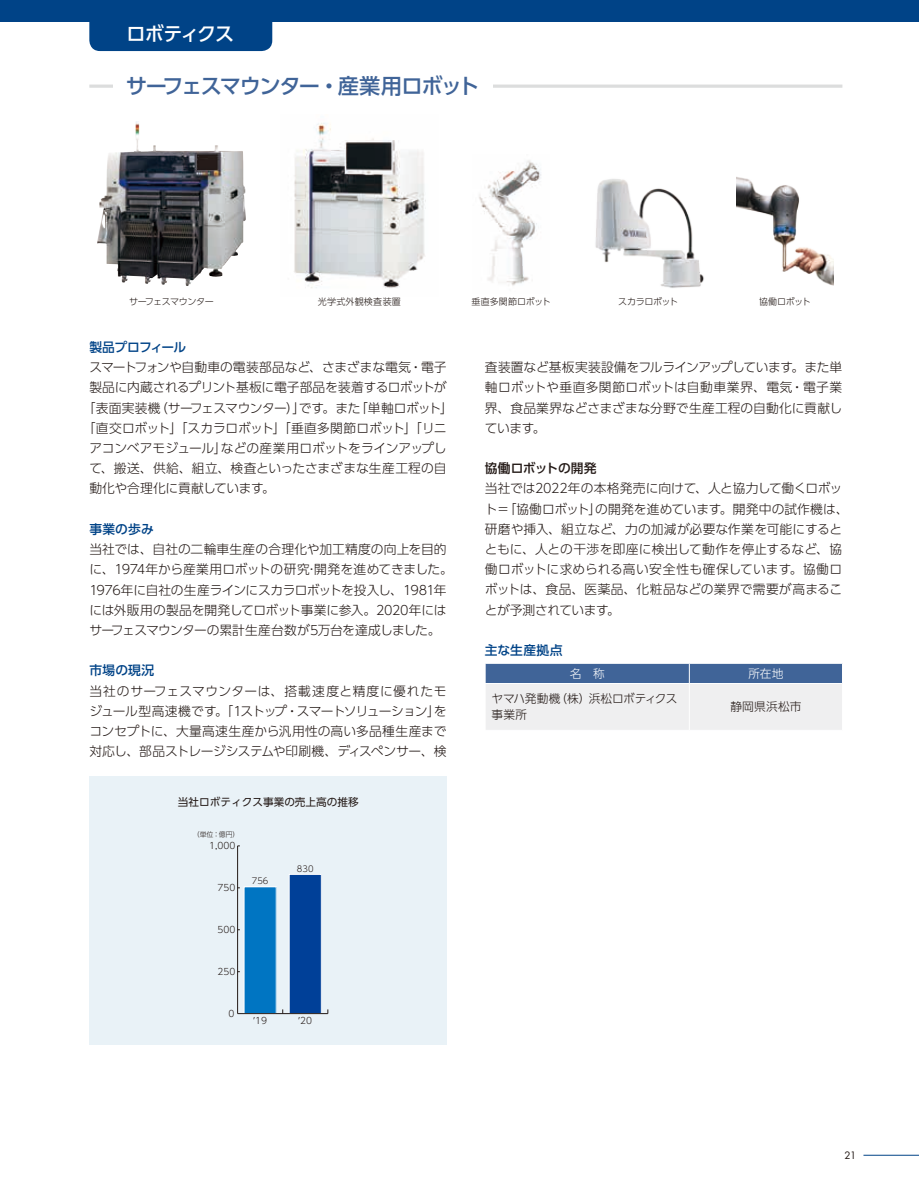
<style>
.page{position:relative;width:919px;height:1187px;background:#fff}
.page>*{position:absolute;margin:0;border:0;box-sizing:border-box;transform-origin:0 0}
.t1{font:500 21.3px "UD Shin Go Pro";letter-spacing:-.07em;color:#406498}
.t2{font:500 19.2px "UD Shin Go Pro";letter-spacing:-.06em;color:#fff}
.t3{font:300 12.75px/20.2px "UD Shin Go Pro";letter-spacing:-.01em;color:#231916}
.t4{font:300 12.75px "UD Shin Go Pro";letter-spacing:-.035em;color:#231916}
.t5{font:500 12.75px "UD Shin Go Pro";letter-spacing:.01em;color:#004387}
.t6{font:500 12.75px "UD Shin Go Pro";letter-spacing:-.01em;color:#231916}
.t7{font:500 12.75px "UD Shin Go Pro";letter-spacing:-.05em;color:#004387}
.t8{font:300 11.7px/15.9px "UD Shin Go Pro";letter-spacing:-.01em;color:#231916}
.t9{font:300 11.7px "UD Shin Go Pro";color:#fff}
.t10{font:10.65px "UD Shin Go Pro";color:#231916}
.t11{font:9.9px "Futura Std";color:#231916}
.t12{font:300 9px "UD Shin Go Pro";letter-spacing:-.005em;color:#231916}
.t13{font:300 9px "UD Shin Go Pro";letter-spacing:-.05em;color:#231916}
.t14{font:300 9px "UD Shin Go Pro";letter-spacing:.02em;color:#231916}
.t15{font:300 9px "UD Shin Go Pro";letter-spacing:-.04em;color:#231916}
.t16{font:300 8.4px "UD Shin Go Pro";color:#231916}
.t17{font:300 6.9px "UD Shin Go Pro";color:#231916}
.s1{font-family:"Koz Go Pr 6 N";font-weight:400}
</style>
<div class="page">
<hr style="left:91px;top:85px;width:749px;height:3px;background:#dcdddd">
<svg style="left:485px;top:663px;width:358px;height:67px"></svg>
<hr style="left:485px;top:683px;width:204px;height:1px;background:#fff">
<hr style="left:689px;top:683px;width:153px;height:1px;background:#fff">
<div style="left:113px;top:68px;width:379px;height:36px;background:#fff"></div>
<div style="left:89px;top:21px;width:183px;height:30px;background:#004387"></div>
<div style="left:0;top:0;width:918px;height:21px;background:#004387"></div>
<div style="left:89px;top:776px;width:357px;height:268px;background:#e9f2f7"></div>
<hr style="left:237px;top:845px;width:1px;height:168px;background:#231916">
<div style="left:244px;top:886px;width:32px;height:127px;background:#0075c2"></div>
<div style="left:289px;top:874px;width:32px;height:139px;background:#004098"></div>
<hr style="left:237px;top:1013px;width:91px;height:1px;background:#231916">
<img style="left:479px;top:160px;width:62px;height:126px">
<img style="left:736px;top:177px;width:97px;height:109px">
<img style="left:595px;top:179px;width:109px;height:109px">
<img style="left:97px;top:121px;width:67px;height:164px">
<img style="left:294px;top:123px;width:132px;height:165px">
<hr style="left:863px;top:1154px;width:55px;height:1px;background:#004387">
<h2 class="t2" style="left:126px;top:18px;width:109px">ロボティクス</h2>
<h1 class="t1" style="left:126px;top:69px;width:355px">サーフェスマウンター・産業用ロボット</h1>
<p class="t13" style="left:129px;top:294px;width:86px">サーフェスマウンター</p>
<p class="t14" style="left:318px;top:294px;width:84px">光学式外観検査装置</p>
<p class="t12" style="left:471px;top:294px;width:81px">垂直多関節ロボット</p>
<p class="t15" style="left:618px;top:294px;width:62px">スカラロボット</p>
<p class="t12" style="left:759px;top:294px;width:53px">協働ロボット</p>
<p class="t7" style="left:89px;top:337px;width:98px">製品プロフィール</p>
<p class="t3" style="left:89px;top:357px;width:359px">スマートフォンや自動車の電装部品など、さまざまな電気・電子</p>
<p class="t3" style="left:89px;top:377px;width:359px">製品に内蔵されるプリント基板に電子部品を装着するロボットが</p>
<p class="t4" style="left:83px;top:397px;width:371px">「表面実装機（サーフェスマウンター）」です。また「単軸ロボット」</p>
<p class="t3" style="left:83px;top:417px;width:365px">「直交ロボット」「スカラロボット」「垂直多関節ロボット」「リニ</p>
<p class="t3" style="left:89px;top:437px;width:359px">アコンベアモジュール」などの産業用ロボットをラインアップし</p>
<p class="t3" style="left:89px;top:458px;width:359px">て、搬送、供給、組立、検査といったさまざまな生産工程の自</p>
<p class="t3" style="left:89px;top:478px;width:187px">動化や合理化に貢献しています。</p>
<p class="t5" style="left:89px;top:518px;width:66px">事業の歩み</p>
<p class="t3" style="left:89px;top:538px;width:365px">当社では、自社の二輪車生産の合理化や加工精度の向上を目的に、1974年から産業用ロボットの研究･開発を進めてきました。1976年に自社の生産ラインにスカラロボットを投入し、1981年には外販用の製品を開発してロボット事業に参入。2020年にはサーフェスマウンターの累計生産台数が5万台を達成しました。</p>
<p class="t5" style="left:89px;top:660px;width:66px">市場の現況</p>
<p class="t3" style="left:89px;top:680px;width:359px;text-align:justify">当社のサーフェスマウンターは、搭載速度と精度に優れたモジュール型高速機です。「1ストップ・スマートソリューション」をコンセプトに、大量高速生産から汎用性の高い多品種生産まで対応し、部品ストレージシステムや印刷機、ディスペンサー、検</p>
<p class="t10" style="left:178px;top:793px;width:182px">当社ロボティクス事業の売上高の推移</p>
<p class="t17" style="left:193px;top:828px;width:48px">（単位：億円）</p>
<p class="t12" style="left:209px;top:838px;width:28px">1,000</p>
<p class="t12" style="left:217px;top:880px;width:19px">750</p>
<p class="t12" style="left:217px;top:922px;width:19px">500</p>
<p class="t12" style="left:217px;top:964px;width:19px">250</p>
<p class="t12" style="left:228px;top:1005px;width:7px">0</p>
<p class="t16" style="left:252px;top:874px;width:18px">756</p>
<p class="t16" style="left:297px;top:861px;width:18px">830</p>
<p class="t12" style="left:253px;top:1013px;width:15px"><span class="s1">ʼ</span>19</p>
<p class="t12" style="left:298px;top:1013px;width:15px"><span class="s1">ʼ</span>20</p>
<p class="t3" style="left:485px;top:357px;width:359px;text-align:justify">査装置など基板実装設備をフルラインアップしています。また単軸ロボットや垂直多関節ロボットは自動車業界、電気・電子業界、食品業界などさまざまな分野で生産工程の自動化に貢献しています。</p>
<p class="t6" style="left:485px;top:458px;width:113px">協働ロボットの開発</p>
<p class="t3" style="left:485px;top:478px;width:365px">当社では2022年の本格発売に向けて、人と協力して働くロボット＝「協働ロボット」の開発を進めています。開発中の試作機は、研磨や挿入、組立など、力の加減が必要な作業を可能にするとともに、人との干渉を即座に検出して動作を停止するなど、協働ロボットに求められる高い安全性も確保しています。協働ロボットは、食品、医薬品、化粧品などの業界で需要が高まることが予測されています。</p>
<p class="t5" style="left:485px;top:640px;width:79px">主な生産拠点</p>
<p class="t9" style="left:569px;top:664px;width:37px">名　称</p>
<p class="t9" style="left:748px;top:664px;width:36px">所在地</p>
<p class="t8" style="left:491px;top:690px;width:187px">ヤマハ発動機（株）浜松ロボティクス事業所</p>
<p class="t8" style="left:730px;top:698px;width:72px">静岡県浜松市</p>
<p class="t11" style="left:844px;top:1148px;width:13px">21</p>
</div>
